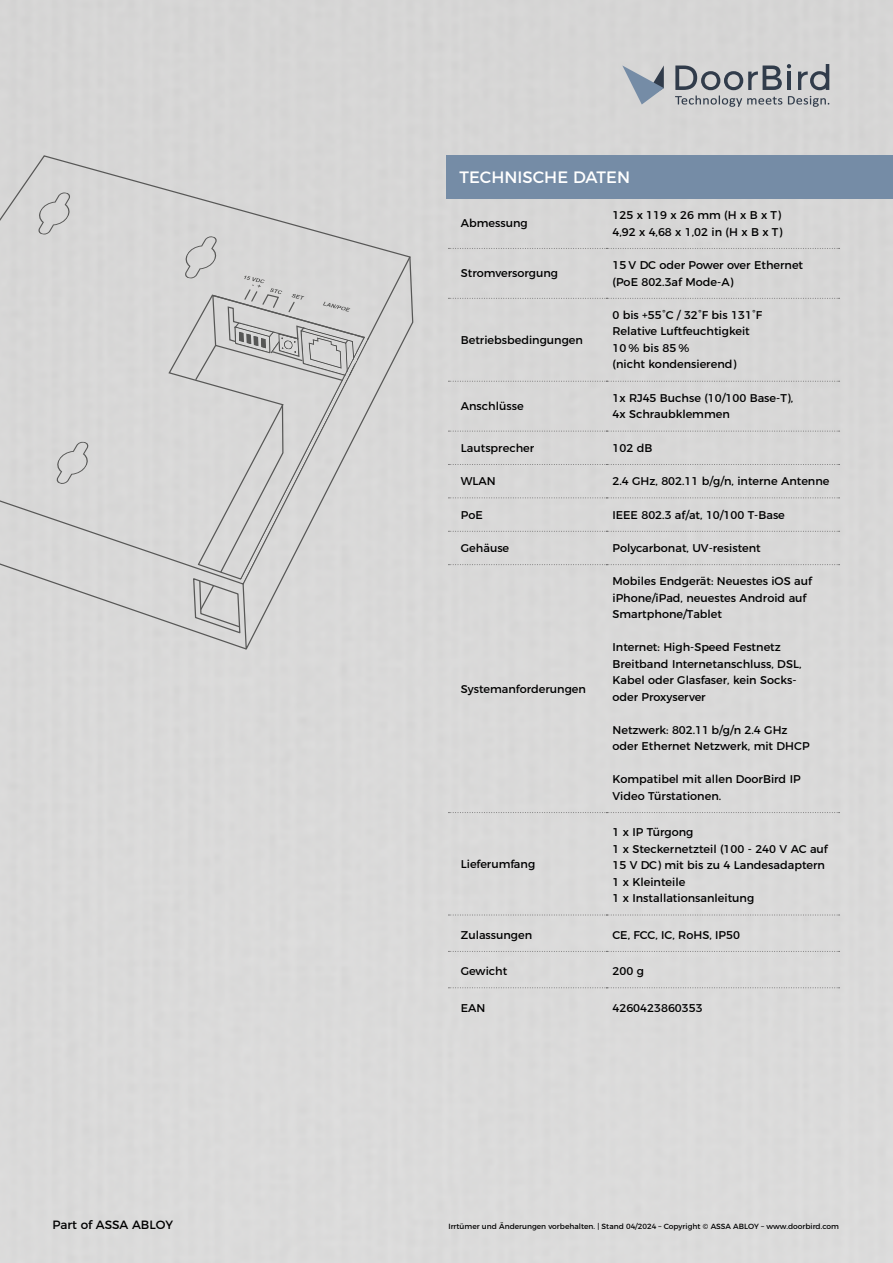
<style>
.page{position:relative;width:893px;height:1263px;background:#fff}
.page>*{position:absolute;margin:0;border:0;box-sizing:border-box;transform-origin:0 0}
.t1{font:16.5px "Montserrat";color:#fff}
.t2{font:12px "Montserrat";color:#000}
.t3{font:11.25px/16.5px "Montserrat";color:#000}
.t4{font:7.5px "Montserrat";color:#000}
</style>
<div class="page">
<div style="left:0;top:154px;width:412px;height:250px;background:#d7d7d6"></div>
<div style="left:242px;top:256px;width:172px;height:395px;background:#d8d8d7"></div>
<div style="left:0;top:404px;width:284px;height:246px;background:#d8d8d8"></div>
<svg style="left:38px;top:192px;width:33px;height:43px"></svg>
<svg style="left:56px;top:441px;width:33px;height:43px"></svg>
<svg style="left:184px;top:236px;width:186px;height:398px;background:#d0d0cf"></svg>
<svg style="left:448px;top:248px;width:392px;height:1px"></svg>
<svg style="left:448px;top:298px;width:392px;height:1px"></svg>
<svg style="left:448px;top:381px;width:392px;height:1px"></svg>
<svg style="left:448px;top:431px;width:392px;height:1px"></svg>
<svg style="left:448px;top:464px;width:392px;height:1px"></svg>
<svg style="left:448px;top:497px;width:392px;height:1px"></svg>
<svg style="left:448px;top:564px;width:392px;height:1px"></svg>
<svg style="left:448px;top:812px;width:392px;height:1px"></svg>
<svg style="left:448px;top:915px;width:392px;height:1px"></svg>
<svg style="left:448px;top:951px;width:392px;height:1px"></svg>
<svg style="left:448px;top:531px;width:392px;height:1px"></svg>
<svg style="left:448px;top:987px;width:392px;height:1px"></svg>
<div style="left:446px;top:155px;width:447px;height:44px;background:#758ca6"></div>
<svg style="left:622px;top:65px;width:42px;height:40px;background:#a8b0ba"></svg>
<svg style="left:675px;top:64px;width:154px;height:43px;background:#aaacb0"></svg>
<p class="t2" style="left:52px;top:1215px;width:122px">Part of ASSA ABLOY</p>
<h1 class="t1" style="left:459px;top:164px;width:172px">TECHNISCHE DATEN</h1>
<p class="t3" style="left:461px;top:214px;width:68px">Abmessung</p>
<p class="t3" style="left:612px;top:206px;width:171px">125 x 119 x 26 mm (H x B x T)<br>4,92 x 4,68 x 1,02 in (H x B x T)</p>
<p class="t3" style="left:461px;top:264px;width:99px">Stromversorgung</p>
<p class="t3" style="left:612px;top:256px;width:192px">15 V DC oder Power over Ethernet (PoE 802.3af Mode-A)</p>
<p class="t3" style="left:461px;top:331px;width:124px">Betriebsbedingungen</p>
<p class="t3" style="left:612px;top:306px;width:151px">0 bis +55°C / 32°F bis 131°F<br>Relative Luftfeuchtigkeit<br>10 % bis 85 %<br>(nicht kondensierend)</p>
<p class="t3" style="left:461px;top:397px;width:64px">Anschlüsse</p>
<p class="t3" style="left:612px;top:389px;width:182px">1x RJ45 Buchse (10/100 Base-T),<br>4x Schraubklemmen</p>
<p class="t3" style="left:461px;top:439px;width:75px">Lautsprecher</p>
<p class="t3" style="left:612px;top:439px;width:41px">102 dB</p>
<p class="t3" style="left:461px;top:472px;width:36px">WLAN</p>
<p class="t3" style="left:612px;top:472px;width:219px">2.4 GHz, 802.11 b/g/n, interne Antenne</p>
<p class="t3" style="left:461px;top:505px;width:23px">PoE</p>
<p class="t3" style="left:612px;top:505px;width:174px">IEEE 802.3 af/at, 10/100 T-Base</p>
<p class="t3" style="left:461px;top:539px;width:50px">Gehäuse</p>
<p class="t3" style="left:612px;top:539px;width:150px">Polycarbonat, UV-resistent</p>
<p class="t3" style="left:461px;top:679px;width:127px">Systemanforderungen</p>
<p class="t3" style="left:461px;top:855px;width:76px">Lieferumfang</p>
<p class="t3" style="left:612px;top:572px;width:201px">Mobiles Endgerät: Neuestes iOS auf iPhone/iPad, neuestes Android auf<br>Smartphone/Tablet</p>
<p class="t3" style="left:612px;top:638px;width:190px">Internet: High-Speed Festnetz<br>Breitband Internetanschluss, DSL,<br>Kabel oder Glasfaser, kein Socks&shy;oder Proxyserver</p>
<p class="t3" style="left:612px;top:721px;width:199px">Netzwerk: 802.11 b/g/n 2.4 GHz oder Ethernet Netzwerk, mit DHCP</p>
<p class="t3" style="left:612px;top:770px;width:190px">Kompatibel mit allen DoorBird IP<br>Video Türstationen.</p>
<p class="t3" style="left:612px;top:823px;width:217px">1 x IP Türgong<br>1 x Steckernetzteil (100 - 240 V AC auf<br>15 V DC) mit bis zu 4 Landesadaptern<br>1 x Kleinteile<br>1 x Installationsanleitung</p>
<p class="t3" style="left:461px;top:925px;width:73px">Zulassungen</p>
<p class="t3" style="left:612px;top:925px;width:129px">CE, FCC, IC, RoHS, IP50</p>
<p class="t3" style="left:461px;top:962px;width:48px">Gewicht</p>
<p class="t3" style="left:612px;top:962px;width:33px">200 g</p>
<p class="t3" style="left:461px;top:998px;width:26px">EAN</p>
<p class="t3" style="left:612px;top:998px;width:92px">4260423860353</p>
<p class="t4" style="left:448px;top:1220px;width:392px">Irrtümer und Änderungen vorbehalten. | Stand 04/2024 – Copyright © ASSA ABLOY – www.doorbird.com</p>
</div>
